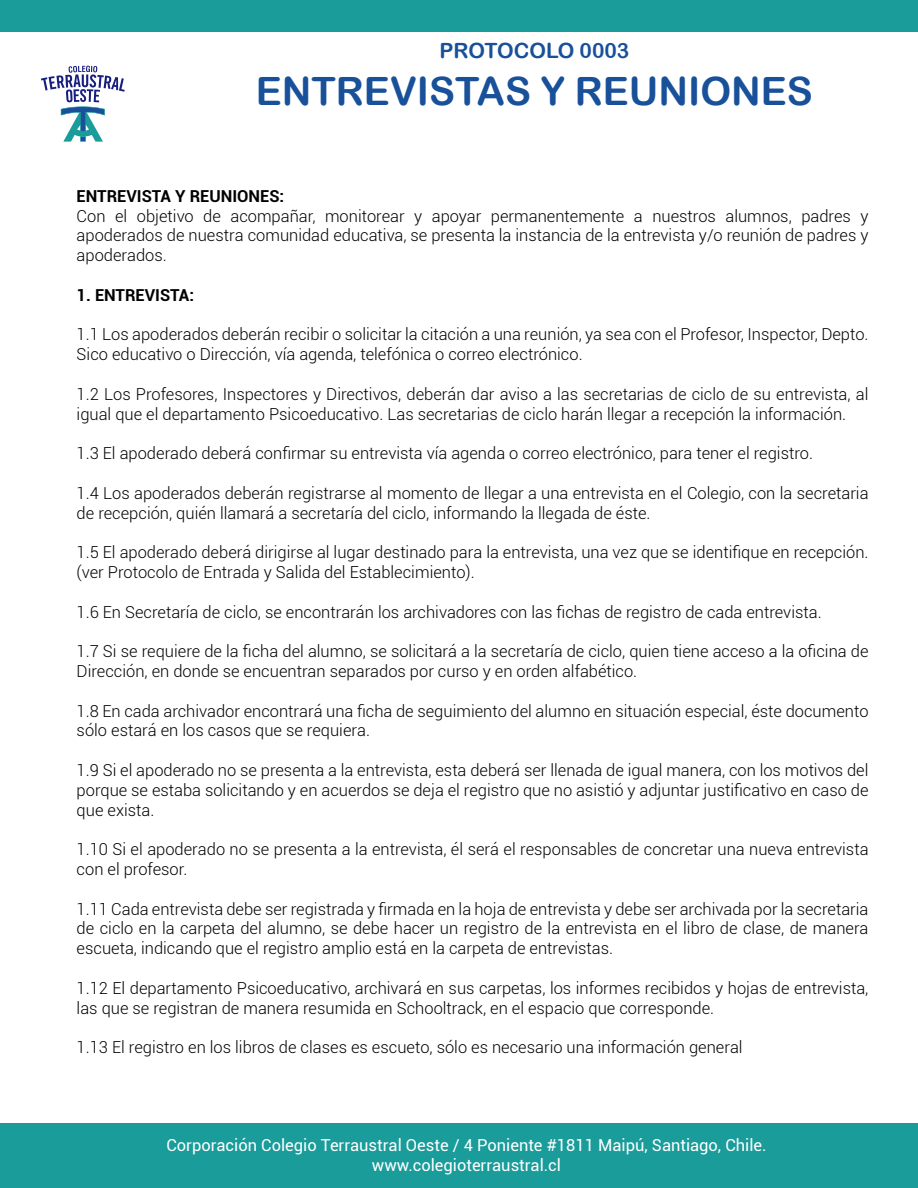
<style>
.page{position:relative;width:918px;height:1188px;background:#fff}
.page>*{position:absolute;margin:0;border:0;box-sizing:border-box;transform-origin:0 0}
.t1{font:39px "Arial Rounded MT Bold";color:#185099}
.t2{font:21px "Arial Rounded MT Bold";color:#185099}
.t3{font:300 16.5px/19.8px "Roboto";color:#000}
.t4{font:16.5px/19.8px "Roboto";color:#fff;text-align:center}
.t5{font:700 16.5px "Roboto";color:#000}
</style>
<div class="page">
<div style="left:0;top:0;width:918px;height:32px;background:#199c9a"></div>
<div style="left:0;top:1124px;width:918px;height:64px;background:#199c9a"></div>
<svg style="left:41px;top:66px;width:84px;height:76px"></svg>
<p class="t2" style="left:439px;top:38px;width:192px">PROTOCOLO 0003</p>
<h1 class="t1" style="left:256px;top:68px;width:559px">ENTREVISTAS Y REUNIONES</h1>
<p class="t5" style="left:77px;top:184px;width:209px">ENTREVISTA Y REUNIONES:</p>
<p class="t3" style="left:77px;top:205px;width:793px;text-align:justify">Con el objetivo de acompañar, monitorear y apoyar permanentemente a nuestros alumnos, padres y apoderados de nuestra comunidad educativa, se presenta la instancia de la entrevista y/o reunión de padres y apoderados.</p>
<p class="t5" style="left:77px;top:283px;width:119px">1. ENTREVISTA:</p>
<p class="t3" style="left:77px;top:324px;width:793px">1.1 Los apoderados deberán recibir o solicitar la citación a una reunión, ya sea con el Profesor, Inspector, Depto.<br>Sico educativo o Dirección, vía agenda, telefónica o correo electrónico.</p>
<p class="t3" style="left:77px;top:383px;width:793px">1.2 Los Profesores, Inspectores y Directivos, deberán dar aviso a las secretarias de ciclo de su entrevista, al igual que el departamento Psicoeducativo. Las secretarias de ciclo harán llegar a recepción la información.</p>
<p class="t3" style="left:77px;top:443px;width:738px">1.3 El apoderado deberá confirmar su entrevista vía agenda o correo electrónico, para tener el registro.</p>
<p class="t3" style="left:77px;top:482px;width:793px">1.4 Los apoderados deberán registrarse al momento de llegar a una entrevista en el Colegio, con la secretaria de recepción, quién llamará a secretaría del ciclo, informando la llegada de éste.</p>
<p class="t3" style="left:77px;top:542px;width:793px">1.5 El apoderado deberá dirigirse al lugar destinado para la entrevista, una vez que se identifique en recepción. (ver Protocolo de Entrada y Salida del Establecimiento).</p>
<p class="t3" style="left:77px;top:601px;width:747px">1.6 En Secretaría de ciclo, se encontrarán los archivadores con las fichas de registro de cada entrevista.</p>
<p class="t3" style="left:77px;top:641px;width:793px">1.7 Si se requiere de la ficha del alumno, se solicitará a la secretaría de ciclo, quien tiene acceso a la oficina de<br>Dirección, en donde se encuentran separados por curso y en orden alfabético.</p>
<p class="t3" style="left:77px;top:700px;width:793px">1.8 En cada archivador encontrará una ficha de seguimiento del alumno en situación especial, éste documento sólo estará en los casos que se requiera.</p>
<p class="t3" style="left:77px;top:760px;width:793px;text-align:justify">1.9 Si el apoderado no se presenta a la entrevista, esta deberá ser llenada de igual manera, con los motivos del porque se estaba solicitando y en acuerdos se deja el registro que no asistió y adjuntar justificativo en caso de que exista.</p>
<p class="t3" style="left:77px;top:839px;width:793px">1.10 Si el apoderado no se presenta a la entrevista, él será el responsables de concretar una nueva entrevista con el profesor.</p>
<p class="t3" style="left:77px;top:898px;width:793px;text-align:justify">1.11 Cada entrevista debe ser registrada y firmada en la hoja de entrevista y debe ser archivada por la secretaria de ciclo en la carpeta del alumno, se debe hacer un registro de la entrevista en el libro de clase, de manera escueta, indicando que el registro amplio está en la carpeta de entrevistas.</p>
<p class="t3" style="left:77px;top:977px;width:793px">1.12 El departamento Psicoeducativo, archivará en sus carpetas, los informes recibidos y hojas de entrevista, las que se registran de manera resumida en Schooltrack, en el espacio que corresponde.</p>
<p class="t3" style="left:77px;top:1037px;width:668px">1.13 El registro en los libros de clases es escueto, sólo es necesario una información general</p>
<p class="t4" style="left:166px;top:1135px;width:602px">Corporación Colegio Terraustral Oeste / 4 Poniente #1811 Maipú, Santiago, Chile. www.colegioterraustral.cl</p>
</div>
